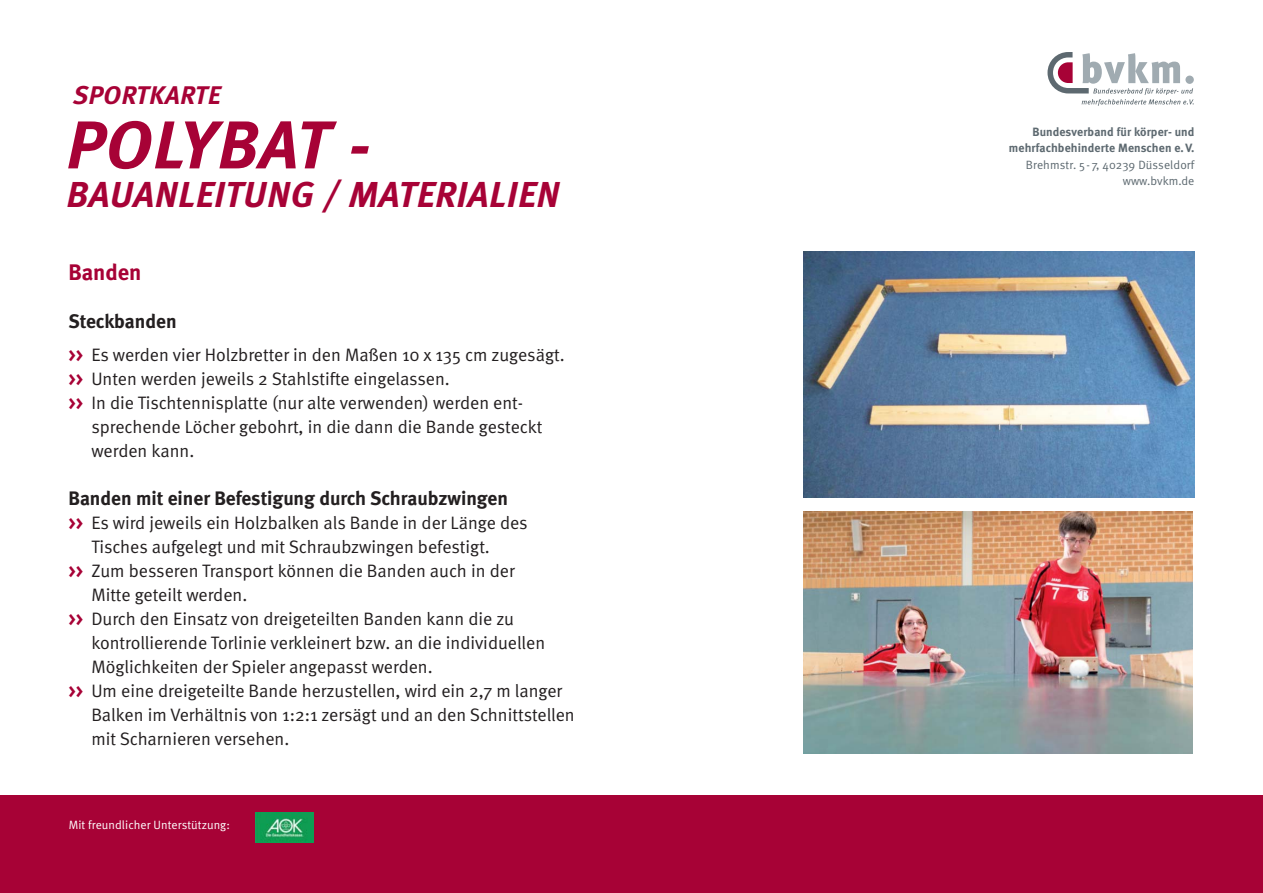
<style>
.page{position:relative;width:1263px;height:893px;background:#fff}
.page>*{position:absolute;margin:0;border:0;box-sizing:border-box;transform-origin:0 0}
.t1{font:italic 700 67.5px "Meta";letter-spacing:.02em;color:#a70236}
.t2{font:italic 700 36px "Meta";letter-spacing:.025em;color:#a70236}
.t3{font:italic 700 25.5px "Meta";letter-spacing:.025em;color:#a70236}
.t4{font:700 22.5px "Meta";color:#a70236}
.t5{font:700 19.5px "Meta";color:#231f20}
.t6{font:19.5px "Meta Bold LF";color:#231f20}
.t7{font:18px "Meta Normal";color:#231f20}
.t8{font:700 12px/16.5px "Meta";letter-spacing:.01em;color:#5d6970;text-align:right}
.t9{font:12px "Meta Normal";letter-spacing:.01em;color:#fff}
.s1{font-family:"Meta Bold LF";color:#a70236}
.s2{font-family:"Meta Normal";font-weight:400}
</style>
<div class="page">
<img style="left:804px;top:252px;width:391px;height:245px">
<div style="left:0;top:796px;width:1263px;height:97px;background:#a70236"></div>
<svg style="left:1047px;top:52px;width:147px;height:54px"></svg>
<img style="left:256px;top:812px;width:58px;height:31px">
<img style="left:804px;top:511px;width:389px;height:243px">
<p class="t3" style="left:73px;top:85px;width:149px">SPORTKARTE</p>
<p class="t1" style="left:67px;top:119px;width:306px">POLYBAT -</p>
<p class="t2" style="left:67px;top:181px;width:494px">BAUANLEITUNG / MATERIALIEN</p>
<p class="t4" style="left:68px;top:264px;width:74px">Banden</p>
<p class="t6" style="left:68px;top:314px;width:110px">Steckbanden</p>
<p class="t7" style="left:68px;top:348px;width:498px"><span class="s1">&gt;&gt;</span> Es werden vier Holzbretter in den Maßen 10 x 135 cm zugesägt.</p>
<p class="t7" style="left:68px;top:372px;width:383px"><span class="s1">&gt;&gt;</span> Unten werden jeweils 2 Stahlstifte eingelassen.</p>
<p class="t7" style="left:68px;top:396px;width:456px"><span class="s1">&gt;&gt;</span> In die Tischtennisplatte (nur alte verwenden) werden ent-</p>
<p class="t7" style="left:91px;top:420px;width:452px">sprechende Löcher gebohrt, in die dann die Bande gesteckt</p>
<p class="t7" style="left:91px;top:444px;width:104px">werden kann.</p>
<p class="t5" style="left:68px;top:491px;width:441px">Banden mit einer Befestigung durch Schraubzwingen</p>
<p class="t7" style="left:68px;top:516px;width:461px"><span class="s1">&gt;&gt;</span> Es wird jeweils ein Holzbalken als Bande in der Länge des</p>
<p class="t7" style="left:91px;top:540px;width:400px">Tisches aufgelegt und mit Schraubzwingen befestigt.</p>
<p class="t7" style="left:68px;top:564px;width:448px"><span class="s1">&gt;&gt;</span> Zum besseren Transport können die Banden auch in der</p>
<p class="t7" style="left:91px;top:588px;width:157px">Mitte geteilt werden.</p>
<p class="t7" style="left:68px;top:612px;width:447px"><span class="s1">&gt;&gt;</span> Durch den Einsatz von dreigeteilten Banden kann die zu</p>
<p class="t7" style="left:91px;top:636px;width:455px">kontrollierende Torlinie verkleinert bzw. an die individuellen</p>
<p class="t7" style="left:91px;top:660px;width:343px">Möglichkeiten der Spieler angepasst werden.</p>
<p class="t7" style="left:68px;top:684px;width:495px"><span class="s1">&gt;&gt;</span> Um eine dreigeteilte Bande herzustellen, wird ein 2,7 m langer</p>
<p class="t7" style="left:91px;top:708px;width:485px">Balken im Verhältnis von 1:2:1 zersägt und an den Schnittstellen</p>
<p class="t7" style="left:91px;top:732px;width:199px">mit Scharnieren versehen.</p>
<p class="t9" style="left:69px;top:821px;width:163px">Mit freundlicher Unterstützung:</p>
<p class="t8" style="left:1009px;top:124px;width:187px">Bundesverband für körper- und mehrfachbehinderte Menschen e. V.<br><span class="s2">Brehmstr. 5- 7, 40239 Düsseldorf www.bvkm.de</span></p>
</div>
